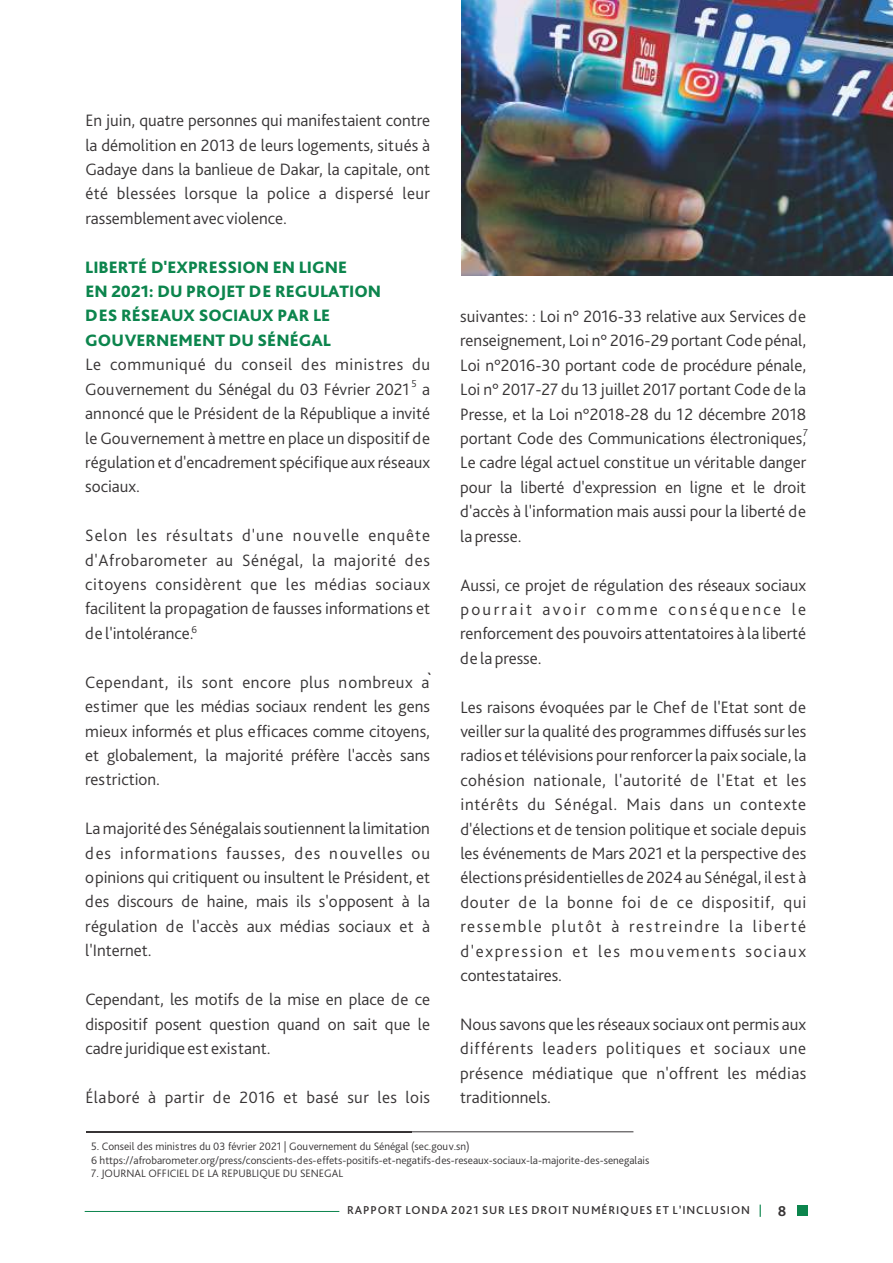
<style>
.page{position:relative;width:893px;height:1263px;background:#fff}
.page>*{position:absolute;margin:0;border:0;box-sizing:border-box;transform-origin:0 0}
.t1{font:300 17.25px/24.5px "Bliss Pro";color:#373435;text-align:justify}
.t2{font:800 17.25px/24.5px "Bliss Pro";color:#0c854d}
.t3{font:300 17.25px "Bliss Pro";letter-spacing:.02em;color:#373435}
.t4{font:500 12px "Bliss Pro";letter-spacing:.075em;color:#373435}
.t5{font:300 11.25px/13.5px "Bliss Pro";color:#373435}
.t6{font:300 10.5px "Bliss Pro";color:#373435}
.s1{font-family:"Arial";font-weight:400;font-style:italic}
.s2{color:#0c854d}
.s3{font-weight:700;font-size:15px}
</style>
<div class="page">
<hr style="left:86px;top:1131px;width:325px;height:2px;background:#373435">
<hr style="left:411px;top:1131px;width:222px;height:1px;background:#373435">
<img style="left:462px;top:0;width:431px;height:276px">
<div style="left:797px;top:1205px;width:11px;height:11px;background:#0c854d"></div>
<hr style="left:85px;top:1211px;width:254px;height:1px;background:#0c854d">
<p class="t1" style="left:85px;top:110px;width:346px">En juin, quatre personnes qui manifestaient contre la démolition en 2013 de leurs logements, situés à Gadaye dans la banlieue de Dakar, la capitale, ont été blessées lorsque la police a dispersé leur rassemblement avec violence.</p>
<p class="t2" style="left:85px;top:256px;width:263px">LIBERTÉ D'EXPRESSION EN LIGNE</p>
<p class="t2" style="left:85px;top:305px;width:247px">DES RÉSEAUX SOCIAUX PAR LE<br>GOUVERNEMENT DU SÉNÉGAL</p>
<p class="t2" style="left:85px;top:281px;width:297px">EN 2021: DU PROJET DE REGULATION</p>
<p class="t1" style="left:85px;top:354px;width:346px">Le communiqué du conseil des ministres du Gouvernement du Sénégal du 03 Février 2021 a annoncé que le Président de la République a invité le Gouvernement à mettre en place un dispositif de régulation et d'encadrement spécifique aux réseaux sociaux.</p>
<p class="t1" style="left:85px;top:525px;width:346px">Selon les résultats d'une nouvelle enquête d'Afrobarometer au Sénégal, la majorité des citoyens considèrent que les médias sociaux facilitent la propagation de fausses informations et de l'intolérance.</p>
<p class="t6" style="left:411px;top:380px;width:7px">5</p>
<p class="t6" style="left:192px;top:625px;width:7px">6</p>
<p class="t1" style="left:85px;top:671px;width:349px;text-align:left">Cependant, ils sont encore plus nombreux a<span class="s1">̀ </span>estimer que les médias sociaux rendent les gens mieux informés et plus efficaces comme citoyens, et globalement, la majorité préfère l'accès sans restriction.</p>
<p class="t1" style="left:85px;top:818px;width:346px">La majoritédes Sénégalais soutiennent la limitation des informations fausses, des nouvelles ou opinions qui critiquent ou insultent le Président, et des discours de haine, mais ils s'opposent à la régulation de l'accès aux médias sociaux et à l'Internet.</p>
<p class="t1" style="left:85px;top:989px;width:346px">Cependant, les motifs de la mise en place de ce dispositif posent question quand on sait que le cadre juridique est existant.</p>
<p class="t3" style="left:85px;top:1090px;width:346px">Élaboré à partir de 2016 et basé sur les lois</p>
<p class="t1" style="left:460px;top:306px;width:347px">suivantes: : Loi n° 2016-33 relative aux Services de renseignement, Loi n° 2016-29 portant Code pénal, Loi n°2016-30 portant code de procédure pénale, Loi n° 2017-27 du 13 juillet 2017 portant Code de la Presse, et la Loi n°2018-28 du 12 décembre 2018 portant Code des Communications électroniques, Le cadre légal actuel constitue un véritable danger pour la liberté d'expression en ligne et le droit d'accès à l'information mais aussi pour la liberté de la presse.</p>
<p class="t6" style="left:803px;top:429px;width:6px">7</p>
<p class="t1" style="left:460px;top:574px;width:347px">Aussi, ce projet de régulation des réseaux sociaux pourrait avoir comme conséquence le renforcement des pouvoirs attentatoires à la liberté de la presse.</p>
<p class="t1" style="left:460px;top:696px;width:347px">Les raisons évoquées par le Chef de l'Etat sont de veiller sur la qualité des programmes diffusés sur les radios et télévisions pour renforcer la paix sociale, la cohésion nationale, l'autorité de l'Etat et les intérêts du Sénégal. Mais dans un contexte d'élections et de tension politique et sociale depuis les événements de Mars 2021 et la perspective des élections présidentielles de 2024 au Sénégal, il est à douter de la bonne foi de ce dispositif, qui ressemble plutôt à restreindre la liberté d'expression et les mouvements sociaux contestataires.</p>
<p class="t1" style="left:460px;top:1014px;width:347px">Nous savons que les réseaux sociaux ont permis aux différents leaders politiques et sociaux une présence médiatique que n'offrent les médias traditionnels.</p>
<p class="t5" style="left:91px;top:1141px;width:560px">5. Conseil des ministres du 03 février 2021 | Gouvernement du Sénégal (sec.gouv.sn)<br>6 https://afrobarometer.org/press/conscients-des-effets-positifs-et-negatifs-des-reseaux-sociaux-la-majorite-des-senegalais</p>
<p class="t5" style="left:91px;top:1167px;width:254px">7. JOURNAL OFFICIEL DE LA REPUBLIQUE DU SENEGAL</p>
<p class="t4" style="left:347px;top:1206px;width:441px">RAPPORT LONDA 2021 SUR LES DROIT NUMÉRIQUES ET L’INCLUSION <span class="s2">|</span> <span class="s3">8</span></p>
</div>
